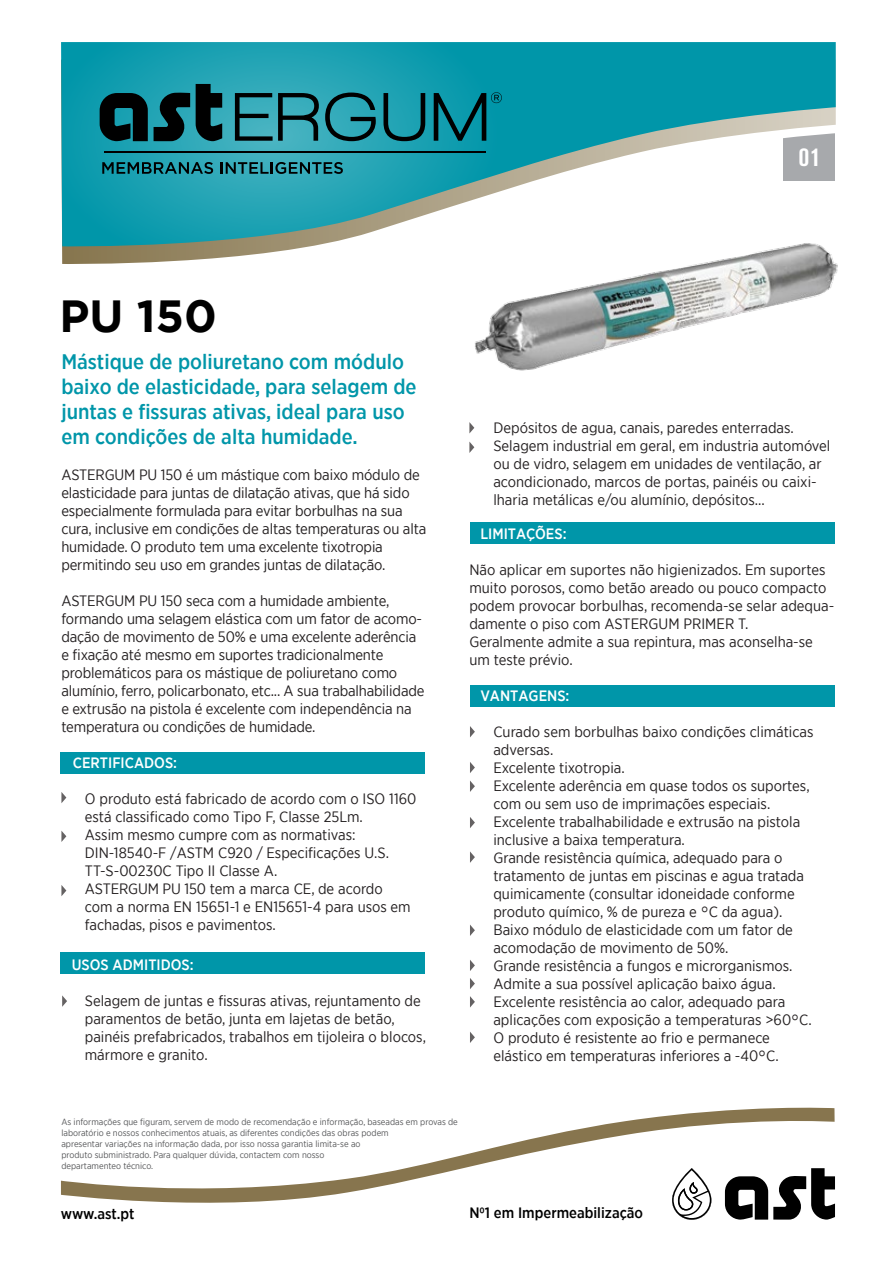
<style>
.page{position:relative;width:893px;height:1263px;background:#fff}
.page>*{position:absolute;margin:0;border:0;box-sizing:border-box;transform-origin:0 0}
.t1{font:700 45px "Gotham";color:#000}
.t2{font:700 condensed 26.25px "Akzidenz Grotesk BQ";color:#fff}
.t3{font:500 21px/25.2px "Gotham Narrow";color:#0096a9}
.t4{font:15px/18px "Gotham Narrow";color:#231f20}
.t5{font:500 15px "Gotham Narrow";color:#fff}
.t6{font:500 15px "Gotham Narrow";color:#000}
.t7{font:9px/10.8px "Gotham Narrow";color:#58595b}
</style>
<div class="page">
<div style="left:60px;top:752px;width:365px;height:21px;background:#0096a9"></div>
<div style="left:470px;top:685px;width:365px;height:21px;background:#0096a9"></div>
<div style="left:470px;top:523px;width:365px;height:21px;background:#0096a9"></div>
<svg style="left:666px;top:1107px;width:169px;height:9px;fill:#87754e"></svg>
<svg style="left:61px;top:1116px;width:774px;height:104px"></svg>
<svg style="left:725px;top:1168px;width:110px;height:51px"></svg>
<svg style="left:672px;top:1168px;width:39px;height:52px"></svg>
<svg style="left:62px;top:249px;width:232px;height:15px"></svg>
<svg style="left:61px;top:42px;width:775px;height:207px"></svg>
<div style="left:60px;top:953px;width:365px;height:21px;background:#0096a9"></div>
<svg style="left:62px;top:995px;width:5px;height:12px"></svg>
<svg style="left:100px;top:93px;width:48px;height:48px;background:#05262a"></svg>
<svg style="left:154px;top:92px;width:36px;height:49px;background:#0e3e44"></svg>
<svg style="left:196px;top:84px;width:26px;height:57px"></svg>
<svg style="left:235px;top:93px;width:84px;height:48px;background:#2a7680"></svg>
<svg style="left:325px;top:93px;width:51px;height:48px;background:#217883"></svg>
<svg style="left:383px;top:93px;width:42px;height:48px;background:#167784"></svg>
<svg style="left:434px;top:92px;width:68px;height:49px;background:#06707e"></svg>
<hr style="left:104px;top:151px;width:382px;height:1px;background:#000">
<svg style="left:102px;top:162px;width:111px;height:12px"></svg>
<svg style="left:221px;top:162px;width:122px;height:12px"></svg>
<svg style="left:470px;top:726px;width:5px;height:11px"></svg>
<svg style="left:470px;top:762px;width:5px;height:11px"></svg>
<svg style="left:470px;top:780px;width:5px;height:12px"></svg>
<svg style="left:470px;top:817px;width:5px;height:11px"></svg>
<svg style="left:470px;top:851px;width:5px;height:12px"></svg>
<svg style="left:470px;top:924px;width:5px;height:12px"></svg>
<svg style="left:470px;top:960px;width:5px;height:11px"></svg>
<svg style="left:470px;top:978px;width:5px;height:11px"></svg>
<svg style="left:470px;top:996px;width:5px;height:11px"></svg>
<svg style="left:470px;top:1032px;width:5px;height:11px"></svg>
<svg style="left:61px;top:792px;width:5px;height:11px"></svg>
<svg style="left:61px;top:831px;width:5px;height:11px"></svg>
<svg style="left:61px;top:885px;width:5px;height:11px"></svg>
<img style="left:471px;top:240px;width:367px;height:131px">
<svg style="left:469px;top:442px;width:5px;height:11px"></svg>
<svg style="left:469px;top:422px;width:5px;height:11px"></svg>
<h2 class="t2" style="left:799px;top:142px;width:24px">01</h2>
<h1 class="t1" style="left:59px;top:286px;width:159px">PU 150</h1>
<h3 class="t3" style="left:61px;top:348px;width:357px">Mástique de poliuretano com módulo baixo de elasticidade, para selagem de juntas e fissuras ativas, ideal para uso em condições de alta humidade.</h3>
<p class="t4" style="left:61px;top:465px;width:366px">ASTERGUM PU 150 é um mástique com baixo módulo de elasticidade para juntas de dilatação ativas, que há sido especialmente formulada para evitar borbulhas na sua cura, inclusive em condições de altas temperaturas ou alta humidade. O produto tem uma excelente tixotropia permitindo seu uso em grandes juntas de dilatação.</p>
<p class="t4" style="left:61px;top:591px;width:365px">ASTERGUM PU 150 seca com a humidade ambiente, formando uma selagem elástica com um fator de acomo&shy;dação de movimento de 50% e uma excelente aderência e fixação até mesmo em suportes tradicionalmente problemáticos para os mástique de poliuretano como alumínio, ferro, policarbonato, etc... A sua trabalhabilidade e extrusão na pistola é excelente com independência na temperatura ou condições de humidade.</p>
<p class="t5" style="left:73px;top:753px;width:106px">CERTIFICADOS:</p>
<p class="t4" style="left:85px;top:789px;width:333px">O produto está fabricado de acordo com o ISO 1160 está classificado como Tipo F, Classe 25Lm.<br>Assim mesmo cumpre com as normativas:<br>DIN-18540-F /ASTM C920 / Especificações U.S.<br>TT-S-00230C Tipo II Classe A.<br>ASTERGUM PU 150 tem a marca CE, de acordo<br>com a norma EN 15651-1 e EN15651-4 para usos em fachadas, pisos e pavimentos.</p>
<p class="t5" style="left:72px;top:955px;width:123px">USOS ADMITIDOS:</p>
<p class="t4" style="left:85px;top:991px;width:343px">Selagem de juntas e fissuras ativas, rejuntamento de paramentos de betão, junta em lajetas de betão, painéis prefabricados, trabalhos em tijoleira o blocos, mármore e granito.</p>
<p class="t4" style="left:493px;top:418px;width:338px">Depósitos de agua, canais, paredes enterradas.<br>Selagem industrial em geral, em industria automóvel ou de vidro, selagem em unidades de ventilação, ar acondicionado, marcos de portas, painéis ou caixi&shy;lharia metálicas e/ou alumínio, depósitos...</p>
<p class="t5" style="left:480px;top:524px;width:88px">LIMITAÇÕES:</p>
<p class="t4" style="left:469px;top:560px;width:366px">Não aplicar em suportes não higienizados. Em suportes muito porosos, como betão areado ou pouco compacto podem provocar borbulhas, recomenda-se selar adequa&shy;damente o piso com ASTERGUM PRIMER T.<br>Geralmente admite a sua repintura, mas aconselha-se um teste prévio.</p>
<p class="t5" style="left:480px;top:686px;width:91px">VANTAGENS:</p>
<p class="t4" style="left:493px;top:722px;width:322px">Curado sem borbulhas baixo condições climáticas adversas.<br>Excelente tixotropia.<br>Excelente aderência em quase todos os suportes, com ou sem uso de imprimações especiais.<br>Excelente trabalhabilidade e extrusão na pistola inclusive a baixa temperatura.<br>Grande resistência química, adequado para o tratamento de juntas em piscinas e agua tratada quimicamente (consultar idoneidade conforme produto químico, % de pureza e °C da agua).<br>Baixo módulo de elasticidade com um fator de acomodação de movimento de 50%.<br>Grande resistência a fungos e microrganismos.<br>Admite a sua possível aplicação baixo água.<br>Excelente resistência ao calor, adequado para aplicações com exposição a temperaturas &gt;60°C.<br>O produto é resistente ao frio e permanece elástico em temperaturas inferiores a -40°C.</p>
<p class="t7" style="left:61px;top:1116px;width:398px">As informações que figuram, servem de modo de recomendação e informação, baseadas em provas de laboratório e nossos conhecimentos atuais, as diferentes condições das obras podem<br>apresentar variações na informação dada, por isso nossa garantia limita-se ao<br>produto subministrado. Para qualquer dúvida, contactem com nosso<br>departamenteo técnico.</p>
<p class="t6" style="left:61px;top:1204px;width:75px">www.ast.pt</p>
<p class="t6" style="left:469px;top:1204px;width:175px">N01 em Impermeabilização</p>
</div>
